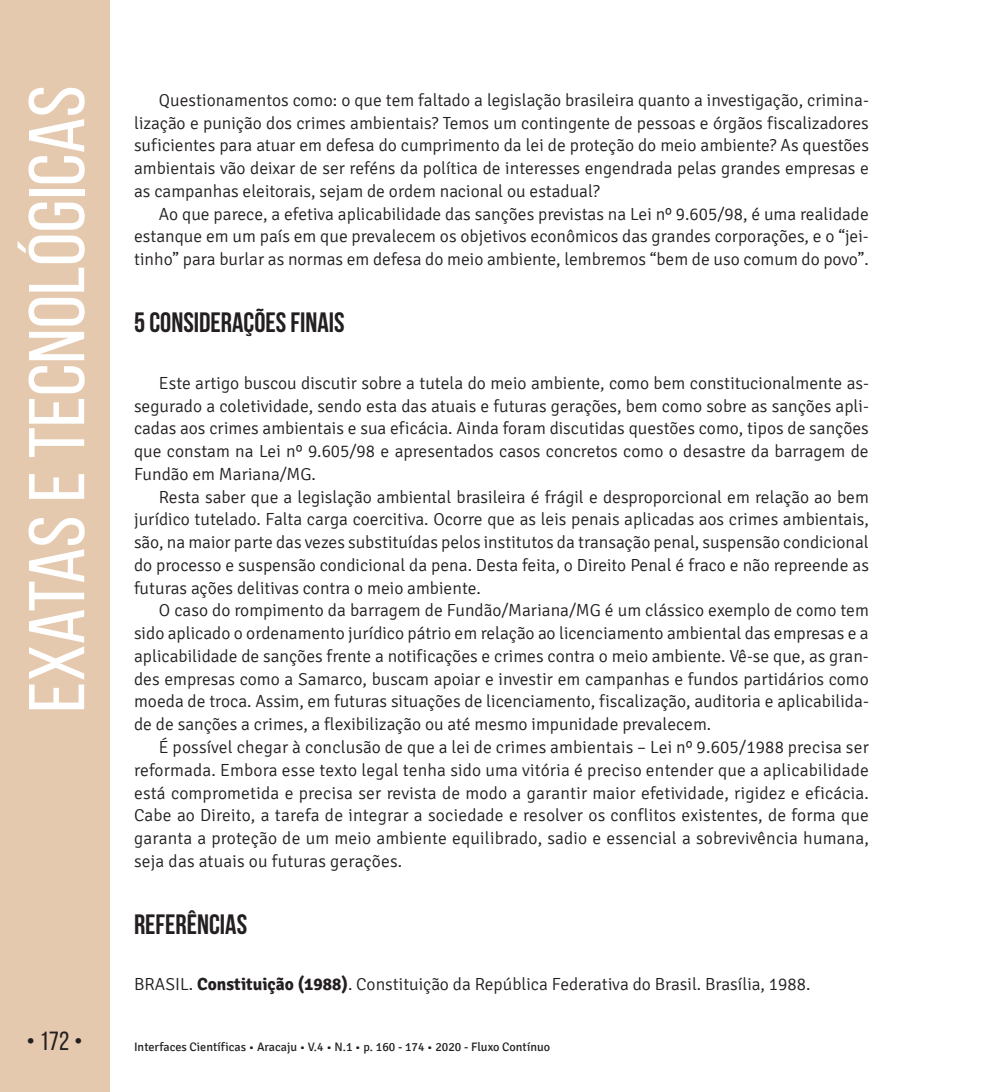
<style>
.page{position:relative;width:993px;height:1092px;background:#fff}
.page>*{position:absolute;margin:0;border:0;box-sizing:border-box;transform-origin:0 0}
.t1{font:78.75px "Bebas Neue";color:#fff;scale:1.09 1}
.t2{font:700 28px "Bebas Neue";color:#231f20}
.t3{font:26.25px "Bebas Neue";color:#231f20}
.t4{font:300 17.5px/22.8px "Signika";color:#231f20;text-align:justify}
.t5{font:12.25px "Signika";color:#231f20}
.s1{font-weight:700}
</style>
<div class="page">
<div style="left:0;top:0;width:109px;height:1091px;background:#e5c9af"></div>
<h1 class="t1" style="left:14px;top:712px;width:577px;rotate:-90deg">Exatas e tecnológicas</h1>
<p class="t4" style="left:134px;top:89px;width:736px;text-indent:25px">Questionamentos como: o que tem faltado a legislação brasileira quanto a investigação, crimina&shy;lização e punição dos crimes ambientais? Temos um contingente de pessoas e órgãos fiscalizadores suficientes para atuar em defesa do cumprimento da lei de proteção do meio ambiente? As questões ambientais vão deixar de ser reféns da política de interesses engendrada pelas grandes empresas e as campanhas eleitorais, sejam de ordem nacional ou estadual?</p>
<p class="t4" style="left:134px;top:203px;width:736px;text-indent:25px">Ao que parece, a efetiva aplicabilidade das sanções previstas na Lei nº 9.605/98, é uma realidade estanque em um país em que prevalecem os objetivos econômicos das grandes corporações, e o “jei&shy;tinho” para burlar as normas em defesa do meio ambiente, lembremos “bem de uso comum do povo”.</p>
<h2 class="t2" style="left:134px;top:307px;width:212px">5 CONSIDERAÇÕES FINAIS</h2>
<p class="t4" style="left:134px;top:372px;width:736px;text-indent:25px">Este artigo buscou discutir sobre a tutela do meio ambiente, como bem constitucionalmente as&shy;segurado a coletividade, sendo esta das atuais e futuras gerações, bem como sobre as sanções apli&shy;cadas aos crimes ambientais e sua eficácia. Ainda foram discutidas questões como, tipos de sanções que constam na Lei nº 9.605/98 e apresentados casos concretos como o desastre da barragem de Fundão em Mariana/MG.</p>
<p class="t4" style="left:134px;top:485px;width:736px;text-indent:25px">Resta saber que a legislação ambiental brasileira é frágil e desproporcional em relação ao bem jurídico tutelado. Falta carga coercitiva. Ocorre que as leis penais aplicadas aos crimes ambientais, são, na maior parte das vezes substituídas pelos institutos da transação penal, suspensão condicional do processo e suspensão condicional da pena. Desta feita, o Direito Penal é fraco e não repreende as futuras ações delitivas contra o meio ambiente.</p>
<p class="t4" style="left:134px;top:599px;width:736px;text-indent:25px">O caso do rompimento da barragem de Fundão/Mariana/MG é um clássico exemplo de como tem sido aplicado o ordenamento jurídico pátrio em relação ao licenciamento ambiental das empresas e a aplicabilidade de sanções frente a notificações e crimes contra o meio ambiente. Vê-se que, as gran&shy;des empresas como a Samarco, buscam apoiar e investir em campanhas e fundos partidários como moeda de troca. Assim, em futuras situações de licenciamento, fiscalização, auditoria e aplicabilida&shy;de de sanções a crimes, a flexibilização ou até mesmo impunidade prevalecem.</p>
<p class="t4" style="left:134px;top:736px;width:736px;text-indent:25px">É possível chegar à conclusão de que a lei de crimes ambientais – Lei nº 9.605/1988 precisa ser reformada. Embora esse texto legal tenha sido uma vitória é preciso entender que a aplicabilidade está comprometida e precisa ser revista de modo a garantir maior efetividade, rigidez e eficácia.<br>Cabe ao Direito, a tarefa de integrar a sociedade e resolver os conflitos existentes, de forma que garanta a proteção de um meio ambiente equilibrado, sadio e essencial a sobrevivência humana, seja das atuais ou futuras gerações.</p>
<h2 class="t2" style="left:134px;top:908px;width:115px">REFERÊNCIAS</h2>
<p class="t4" style="left:134px;top:973px;width:677px">BRASIL. <span class="s1">Constituição (1988)</span>. Constituição da República Federativa do Brasil. Brasília, 1988.</p>
<h3 class="t3" style="left:27px;top:1026px;width:58px">• 172 •</h3>
<p class="t5" style="left:134px;top:1040px;width:417px">Interfaces Científicas • Aracaju • V.4 • N.1 • p. 160 - 174 • 2020 - Fluxo Contínuo</p>
</div>
